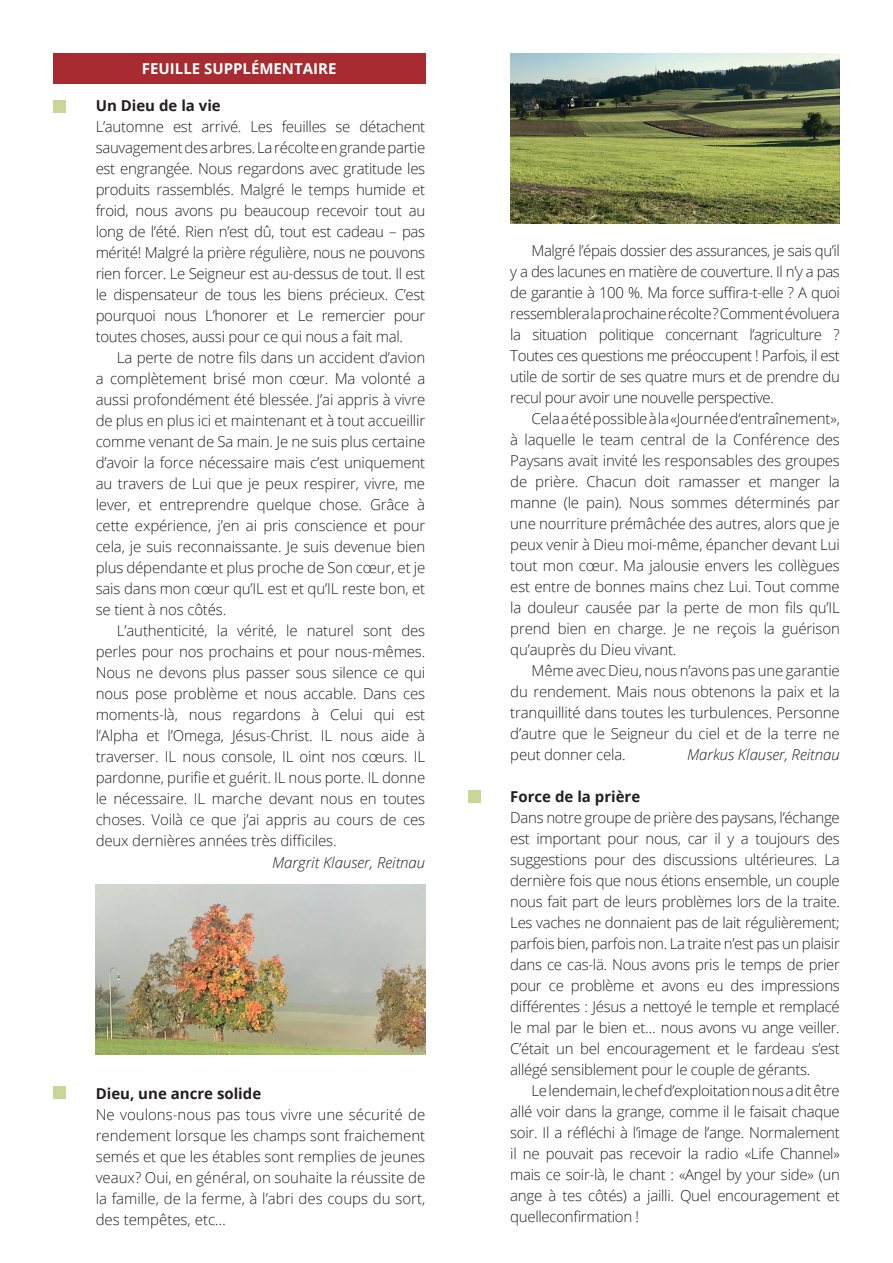
<style>
.page{position:relative;width:893px;height:1263px;background:#fff}
.page>*{position:absolute;margin:0;border:0;box-sizing:border-box;transform-origin:0 0}
.t1{font:300 15px/21px "Open Sans";letter-spacing:-.01em;color:#231f20;text-align:justify}
.t2{font:700 15px "Open Sans";color:#231f20}
.t3{font:italic 300 15px "Open Sans";color:#231f20}
.t4{font:700 15px "Open Sans";color:#fff}
</style>
<div class="page">
<div style="left:53px;top:53px;width:372px;height:31px;background:#a72b30"></div>
<img style="left:96px;top:884px;width:329px;height:170px">
<div style="left:53px;top:100px;width:13px;height:13px;background:#cad697"></div>
<div style="left:468px;top:790px;width:12px;height:13px;background:#cad697"></div>
<div style="left:53px;top:1086px;width:13px;height:13px;background:#cad697"></div>
<img style="left:510px;top:53px;width:330px;height:170px">
<p class="t4" style="left:142px;top:58px;width:196px">FEUILLE SUPPLÉMENTAIRE</p>
<p class="t2" style="left:96px;top:95px;width:127px">Un Dieu de la vie</p>
<p class="t1" style="left:96px;top:116px;width:331px">L’automne est arrivé. Les feuilles se détachent sauvagement des arbres. La récolte en grande partie est engrangée. Nous regardons avec gratitude les produits rassemblés. Malgré le temps humide et froid, nous avons pu beaucoup recevoir tout au long de l’été. Rien n’est dû, tout est cadeau – pas mérité! Malgré la prière régulière, nous ne pouvons rien forcer. Le Seigneur est au-dessus de tout. Il est le dispensateur de tous les biens précieux. C’est pourquoi nous L’honorer et Le remercier pour toutes choses, aussi pour ce qui nous a fait mal.</p>
<p class="t1" style="left:96px;top:347px;width:331px;text-indent:21px">La perte de notre fils dans un accident d’avion a complètement brisé mon cœur. Ma volonté a aussi profondément été blessée. J’ai appris à vivre de plus en plus ici et maintenant et à tout accueillir comme venant de Sa main. Je ne suis plus certaine d’avoir la force nécessaire mais c’est uniquement au travers de Lui que je peux respirer, vivre, me lever, et entreprendre quelque chose. Grâce à cette expérience, j’en ai pris conscience et pour cela, je suis reconnaissante. Je suis devenue bien plus dépendante et plus proche de Son cœur, et je sais dans mon cœur qu’IL est et qu’IL reste bon, et se tient à nos côtés.</p>
<p class="t1" style="left:96px;top:620px;width:331px;text-indent:21px">L’authenticité, la vérité, le naturel sont des perles pour nos prochains et pour nous-mêmes.<br>Nous ne devons plus passer sous silence ce qui nous pose problème et nous accable. Dans ces moments-là, nous regardons à Celui qui est l’Alpha et l’Omega, Jésus-Christ. IL nous aide à traverser. IL nous console, IL oint nos cœurs. IL pardonne, purifie et guérit. IL nous porte. IL donne le nécessaire. IL marche devant nous en toutes choses. Voilà ce que j’ai appris au cours de ces deux dernières années très difficiles.</p>
<p class="t3" style="left:272px;top:852px;width:155px">Margrit Klauser, Reitnau</p>
<p class="t2" style="left:96px;top:1082px;width:167px">Dieu, une ancre solide</p>
<p class="t1" style="left:96px;top:1103px;width:331px">Ne voulons-nous pas tous vivre une sécurité de rendement lorsque les champs sont fraichement semés et que les étables sont remplies de jeunes veaux? Oui, en général, on souhaite la réussite de la famille, de la ferme, à l’abri des coups du sort, des tempêtes, etc…</p>
<p class="t1" style="left:510px;top:240px;width:331px;text-indent:21px">Malgré l’épais dossier des assurances, je sais qu’il y a des lacunes en matière de couverture. Il n’y a pas de garantie à 100 %. Ma force suffira-t-elle ? A quoi ressemblera la prochaine récolte ? Comment évoluera la situation politique concernant l’agriculture ?<br>Toutes ces questions me préoccupent ! Parfois, il est utile de sortir de ses quatre murs et de prendre du recul pour avoir une nouvelle perspective.</p>
<p class="t1" style="left:510px;top:408px;width:331px;text-indent:21px">Cela a été possible à la «Journée d‘entraînement», à laquelle le team central de la Conférence des Paysans avait invité les responsables des groupes de prière. Chacun doit ramasser et manger la manne (le pain). Nous sommes déterminés par une nourriture prémâchée des autres, alors que je peux venir à Dieu moi-même, épancher devant Lui tout mon cœur. Ma jalousie envers les collègues est entre de bonnes mains chez Lui. Tout comme la douleur causée par la perte de mon fils qu’IL prend bien en charge. Je ne reçois la guérison qu’auprès du Dieu vivant.</p>
<p class="t1" style="left:510px;top:660px;width:331px;text-indent:21px">Même avec Dieu, nous n’avons pas une garantie du rendement. Mais nous obtenons la paix et la tranquillité dans toutes les turbulences. Personne d’autre que le Seigneur du ciel et de la terre ne peut donner cela.</p>
<p class="t3" style="left:687px;top:744px;width:154px">Markus Klauser, Reitnau</p>
<p class="t2" style="left:510px;top:786px;width:132px">Force de la prière</p>
<p class="t1" style="left:510px;top:807px;width:331px">Dans notre groupe de prière des paysans, l’échange est important pour nous, car il y a toujours des suggestions pour des discussions ultérieures. La dernière fois que nous étions ensemble, un couple nous fait part de leurs problèmes lors de la traite.<br>Les vaches ne donnaient pas de lait régulièrement; parfois bien, parfois non. La traite n’est pas un plaisir dans ce cas-lä. Nous avons pris le temps de prier pour ce problème et avons eu des impressions différentes : Jésus a nettoyé le temple et remplacé le mal par le bien et… nous avons vu ange veiller.<br>C’était un bel encouragement et le fardeau s’est allégé sensiblement pour le couple de gérants.</p>
<p class="t1" style="left:510px;top:1080px;width:331px;text-indent:21px">Le lendemain, le chef d’exploitation nous a dit être allé voir dans la grange, comme il le faisait chaque soir. Il a réfléchi à l’image de l’ange. Normalement il ne pouvait pas recevoir la radio «Life Channel» mais ce soir-là, le chant : «Angel by your side» (un ange à tes côtés) a jailli. Quel encouragement et quelleconfirmation !</p>
</div>
